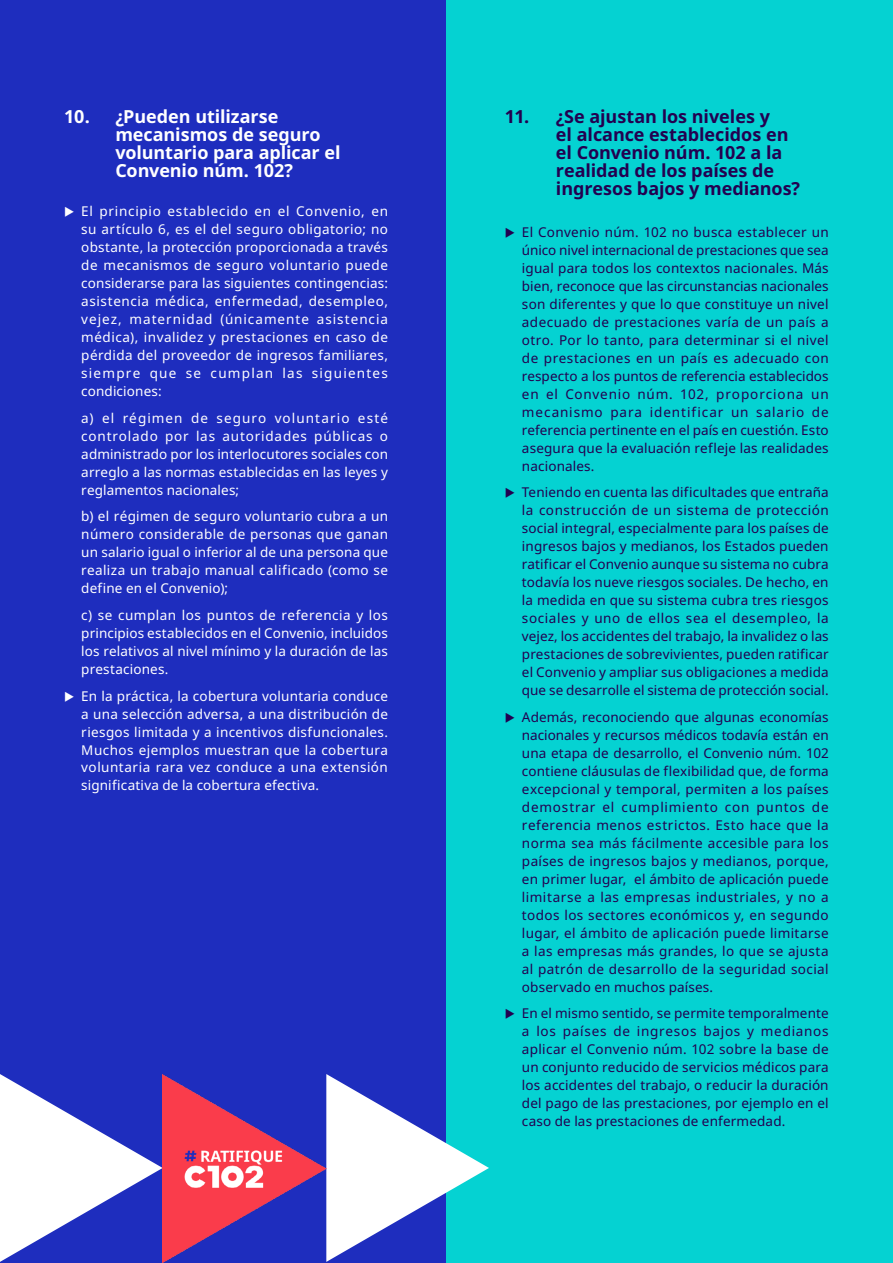
<style>
.page{position:relative;width:893px;height:1263px;background:#fff}
.page>*{position:absolute;margin:0;border:0;box-sizing:border-box;transform-origin:0 0}
.t1{font:700 18px/18px "Noto Sans";letter-spacing:-.005em;color:#230050}
.t2{font:700 18px/18px "Noto Sans";letter-spacing:-.005em;color:#fff}
.t3{font:13.5px/18px "Noto Sans";letter-spacing:.01em;color:#230050;text-align:justify}
.t4{font:13.5px/18px "Noto Sans";letter-spacing:.015em;color:#fff;text-align:justify}
</style>
<div class="page">
<div style="left:0;top:0;width:446px;height:1263px;background:#1e2dbe"></div>
<div style="left:446px;top:0;width:447px;height:1263px;background:#05d2d2"></div>
<svg style="left:0;top:1074px;width:163px;height:188px"></svg>
<svg style="left:326px;top:1074px;width:163px;height:188px"></svg>
<img style="left:163px;top:1074px;width:163px;height:189px">
<h1 class="t2" style="left:115px;top:108px;width:227px;text-indent:-51px">10. ¿Pueden utilizarse mecanismos de seguro voluntario para aplicar el<br>Convenio núm. 102?</h1>
<h1 class="t1" style="left:556px;top:108px;width:246px;text-indent:-51px">11. ¿Se ajustan los niveles y<br>el alcance establecidos en el Convenio núm. 102 a la realidad de los países de ingresos bajos y medianos?</h1>
<p class="t4" style="left:81px;top:203px;width:308px;text-indent:-17px">◆ El principio establecido en el Convenio, en su artículo 6, es el del seguro obligatorio; no obstante, la protección proporcionada a través de mecanismos de seguro voluntario puede considerarse para las siguientes contingencias: asistencia médica, enfermedad, desempleo, vejez, maternidad (únicamente asistencia médica), invalidez y prestaciones en caso de pérdida del proveedor de ingresos familiares, siempre que se cumplan las siguientes condiciones:</p>
<p class="t4" style="left:81px;top:409px;width:308px">a) el régimen de seguro voluntario esté controlado por las autoridades públicas o administrado por los interlocutores sociales con arreglo a las normas establecidas en las leyes y reglamentos nacionales;</p>
<p class="t4" style="left:81px;top:508px;width:308px">b) el régimen de seguro voluntario cubra a un número considerable de personas que ganan un salario igual o inferior al de una persona que realiza un trabajo manual calificado (como se define en el Convenio);</p>
<p class="t4" style="left:81px;top:606px;width:308px">c) se cumplan los puntos de referencia y los principios establecidos en el Convenio, incluidos los relativos al nivel mínimo y la duración de las prestaciones.</p>
<p class="t4" style="left:81px;top:687px;width:308px;text-indent:-17px">◆ En la práctica, la cobertura voluntaria conduce a una selección adversa, a una distribución de riesgos limitada y a incentivos disfuncionales.<br>Muchos ejemplos muestran que la cobertura voluntaria rara vez conduce a una extensión significativa de la cobertura efectiva.</p>
<p class="t3" style="left:522px;top:223px;width:308px;text-indent:-17px">◆ El Convenio núm. 102 no busca establecer un único nivel internacional de prestaciones que sea igual para todos los contextos nacionales. Más bien, reconoce que las circunstancias nacionales son diferentes y que lo que constituye un nivel adecuado de prestaciones varía de un país a otro. Por lo tanto, para determinar si el nivel de prestaciones en un país es adecuado con respecto a los puntos de referencia establecidos en el Convenio núm. 102, proporciona un mecanismo para identificar un salario de referencia pertinente en el país en cuestión. Esto asegura que la evaluación refleje las realidades nacionales.</p>
<p class="t3" style="left:522px;top:484px;width:308px;text-indent:-17px">◆ Teniendo en cuenta las dificultades que entraña la construcción de un sistema de protección social integral, especialmente para los países de ingresos bajos y medianos, los Estados pueden ratificar el Convenio aunque su sistema no cubra todavía los nueve riesgos sociales. De hecho, en la medida en que su sistema cubra tres riesgos sociales y uno de ellos sea el desempleo, la vejez, los accidentes del trabajo, la invalidez o las prestaciones de sobrevivientes, pueden ratificar el Convenio y ampliar sus obligaciones a medida que se desarrolle el sistema de protección social.</p>
<p class="t3" style="left:522px;top:708px;width:308px;text-indent:-17px">◆ Además, reconociendo que algunas economías nacionales y recursos médicos todavía están en una etapa de desarrollo, el Convenio núm. 102 contiene cláusulas de flexibilidad que, de forma excepcional y temporal, permiten a los países demostrar el cumplimiento con puntos de referencia menos estrictos. Esto hace que la norma sea más fácilmente accesible para los países de ingresos bajos y medianos, porque, en primer lugar, el ámbito de aplicación puede limitarse a las empresas industriales, y no a todos los sectores económicos y, en segundo lugar, el ámbito de aplicación puede limitarse a las empresas más grandes, lo que se ajusta al patrón de desarrollo de la seguridad social observado en muchos países.</p>
<p class="t3" style="left:522px;top:1005px;width:308px;text-indent:-17px">◆ En el mismo sentido, se permite temporalmente a los países de ingresos bajos y medianos aplicar el Convenio núm. 102 sobre la base de un conjunto reducido de servicios médicos para los accidentes del trabajo, o reducir la duración del pago de las prestaciones, por ejemplo en el caso de las prestaciones de enfermedad.</p>
</div>
